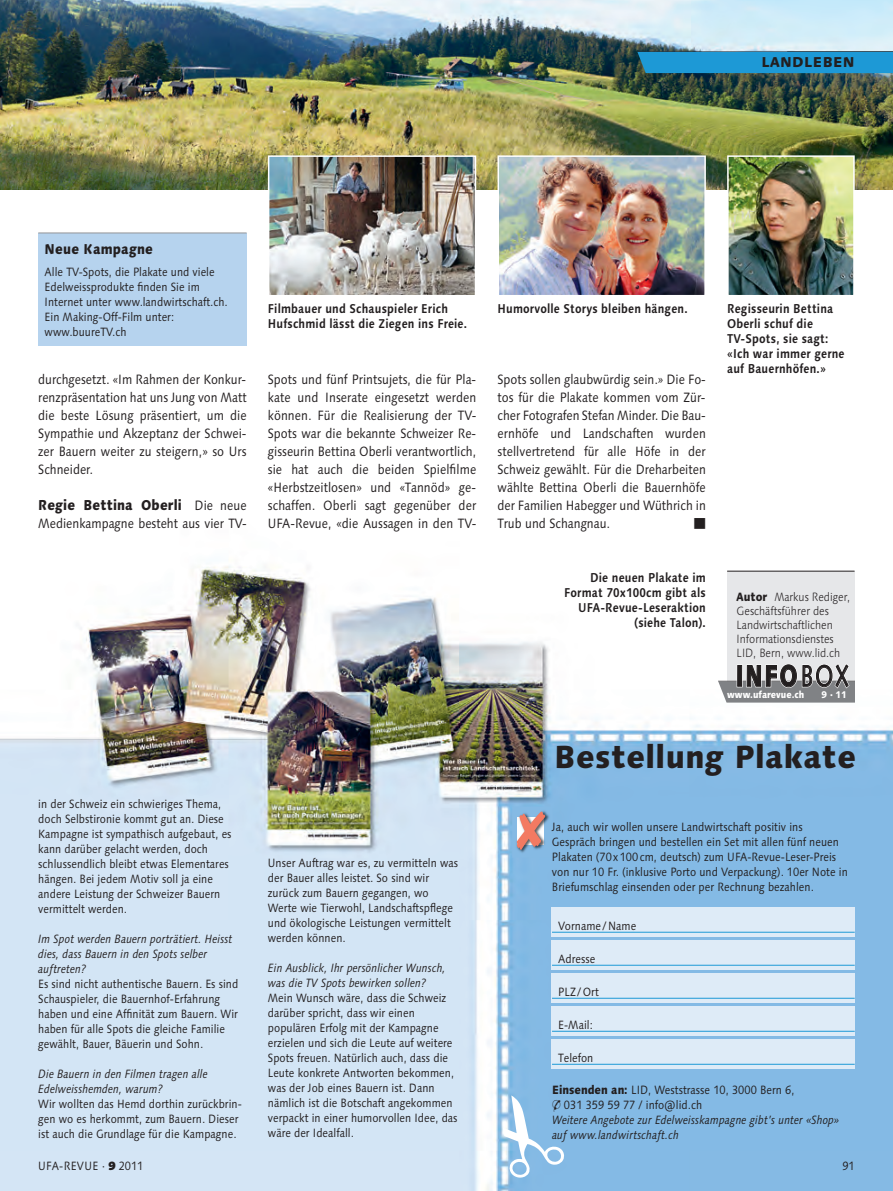
<style>
.page{position:relative;width:893px;height:1191px;background:#fff}
.page>*{position:absolute;margin:0;border:0;box-sizing:border-box;transform-origin:0 0}
.t1{font:800 31.8px "Linotype Syntax";letter-spacing:.015em;color:#231f20;scale:.95 1}
.t2{font:900 30px "Syntax";color:#231f20;scale:.7 1}
.t3{font:800 14.25px "Linotype Syntax";letter-spacing:.015em;color:#231f20;scale:.88 1}
.t4{font:800 14.25px "Linotype Syntax";letter-spacing:.015em;color:#231f20}
.t5{font:13.5px/18px "Linotype Syntax";color:#231f20;text-align:justify;scale:.88 1}
.t6{font:13.5px "Universal Newswith Comm Pi";color:#231f20}
.t7{font:700 12.75px/15px "Linotype Syntax";letter-spacing:.015em;color:#231f20;scale:.88 1}
.t8{font:12px/15px "Linotype Syntax";letter-spacing:.005em;color:#231f20;scale:.88 1}
.t9{font:italic 12px/15px "Linotype Syntax";letter-spacing:.005em;color:#231f20;scale:.88 1}
.t10{font:300 12px/14px "Linotype Syntax";color:#231f20;scale:.88 1}
.t11{font:12px "Linotype Syntax";letter-spacing:.035em;color:#231f20;scale:.88 1}
.t12{font:800 9.75px "Linotype Syntax";color:#fff;scale:.88 1}
.s1{font-weight:400;font-size:13.5px}
.s2{font-weight:800}
.s3{font-weight:400}
.s4{font-weight:900}
</style>
<div class="page">
<img style="left:0;top:189px;width:893px;height:1002px">
<img style="left:0;top:0;width:893px;height:189px">
<div style="left:552px;top:907px;width:303px;height:29px;background:#deebf7"></div>
<div style="left:552px;top:940px;width:303px;height:29px;background:#deebf7"></div>
<div style="left:552px;top:973px;width:303px;height:29px;background:#deebf7"></div>
<div style="left:552px;top:1006px;width:303px;height:29px;background:#deebf7"></div>
<div style="left:552px;top:1039px;width:303px;height:29px;background:#deebf7"></div>
<img style="left:512px;top:806px;width:41px;height:51px">
<svg style="left:517px;top:811px;width:28px;height:39px"></svg>
<img style="left:271px;top:158px;width:202px;height:135px">
<div style="left:268px;top:155px;width:208px;height:141px;border:2px solid #fff"></div>
<img style="left:500px;top:158px;width:203px;height:135px">
<div style="left:497px;top:155px;width:209px;height:141px;border:2px solid #fff"></div>
<img style="left:730px;top:158px;width:122px;height:135px">
<div style="left:727px;top:155px;width:128px;height:141px;border:2px solid #fff"></div>
<div style="left:38px;top:233px;width:209px;height:113px;background:#b6d3ee"></div>
<hr style="left:38px;top:233px;width:209px;height:1px;background:#939598">
<div style="left:637px;top:52px;width:256px;height:21px;background:#1d99d6"></div>
<hr style="left:637px;top:51px;width:256px;height:1px;background:#231f20">
<div style="left:727px;top:571px;width:128px;height:127px;background:#e6e7e9"></div>
<hr style="left:727px;top:571px;width:128px;height:1px;background:#231f20">
<div style="left:718px;top:682px;width:137px;height:20px;background:#808285"></div>
<hr style="left:718px;top:681px;width:137px;height:1px;background:#231f20">
<hr style="left:552px;top:932px;width:303px;height:1px;background:#1d99d6">
<hr style="left:552px;top:965px;width:303px;height:1px;background:#1d99d6">
<hr style="left:552px;top:998px;width:303px;height:1px;background:#1d99d6">
<hr style="left:552px;top:1031px;width:303px;height:1px;background:#1d99d6">
<hr style="left:552px;top:1064px;width:303px;height:1px;background:#1d99d6">
<svg style="left:503px;top:1095px;width:61px;height:83px"></svg>
<p class="t4" style="left:761px;top:55px;width:95px">LANDLEBEN</p>
<p class="t3" style="left:45px;top:243px;width:124px">Neue Kampagne</p>
<p class="t8" style="left:45px;top:265px;width:209px">Alle TV-Spots, die Plakate und viele<br>Edelweissprodukte finden Sie im<br>Internet unter www.landwirtschaft.ch.<br>Ein Making-Off-Film unter: www.buureTV.ch</p>
<p class="t5" style="left:38px;top:371px;width:238px">durchgesetzt. «Im Rahmen der Konkur&shy;renzpräsentation hat uns Jung von Matt die beste Lösung präsentiert, um die Sympathie und Akzeptanz der Schwei&shy;zer Bauern weiter zu steigern,» so Urs Schneider.</p>
<p class="t3" style="left:38px;top:498px;width:238px">Regie Bettina Oberli <span class="s1">Die neue</span></p>
<p class="t5" style="left:38px;top:515px;width:239px">Medienkampagne besteht aus vier TV-</p>
<p class="t8" style="left:38px;top:797px;width:221px">in der Schweiz ein schwieriges Thema, doch Selbstironie kommt gut an. Diese Kampagne ist sympathisch aufgebaut, es kann darüber gelacht werden, doch schlussendlich bleibt etwas Elementares hängen. Bei jedem Motiv soll ja eine andere Leistung der Schweizer Bauern vermittelt werden.</p>
<p class="t9" style="left:38px;top:932px;width:222px">Im Spot werden Bauern porträtiert. Heisst dies, dass Bauern in den Spots selber auftreten?</p>
<p class="t8" style="left:38px;top:977px;width:229px">Es sind nicht authentische Bauern. Es sind Schauspieler, die Bauernhof-Erfahrung haben und eine Affinität zum Bauern. Wir haben für alle Spots die gleiche Familie gewählt, Bauer, Bäuerin und Sohn.</p>
<p class="t9" style="left:38px;top:1067px;width:194px">Die Bauern in den Filmen tragen alle<br>Edelweisshemden, warum?</p>
<p class="t8" style="left:38px;top:1097px;width:233px">Wir wollten das Hemd dorthin zurückbrin&shy;gen wo es herkommt, zum Bauern. Dieser ist auch die Grundlage für die Kampagne.</p>
<p class="t7" style="left:268px;top:302px;width:228px">Filmbauer und Schauspieler Erich<br>Hufschmid lässt die Ziegen ins Freie.</p>
<p class="t7" style="left:497px;top:302px;width:217px">Humorvolle Storys bleiben hängen.</p>
<p class="t7" style="left:727px;top:302px;width:135px">Regisseurin Bettina<br>Oberli schuf die<br>TV-Spots, sie sagt: «Ich war immer gerne auf Bauernhöfen.»</p>
<p class="t5" style="left:268px;top:371px;width:239px">Spots und fünf Printsujets, die für Pla&shy;kate und Inserate eingesetzt werden können. Für die Realisierung der TV-Spots war die bekannte Schweizer Re&shy;gisseurin Bettina Oberli verantwortlich, sie hat auch die beiden Spielfilme «Herbstzeitlosen» und «Tannöd» ge&shy;schaffen. Oberli sagt gegenüber der UFA-Revue, «die Aussagen in den TV-</p>
<p class="t5" style="left:497px;top:371px;width:238px">Spots sollen glaubwürdig sein.» Die Fo&shy;tos für die Plakate kommen vom Zür&shy;cher Fotografen Stefan Minder. Die Bau&shy;ernhöfe und Landschaften wurden stellvertretend für alle Höfe in der Schweiz gewählt. Für die Dreharbeiten wählte Bettina Oberli die Bauernhöfe der Familien Habegger und Wüthrich in Trub und Schangnau.</p>
<p class="t6" style="left:694px;top:517px;width:14px">-</p>
<p class="t7" style="left:564px;top:571px;width:163px;text-align:right">Die neuen Plakate im<br>Format 70x100cm gibt als<br>UFA-Revue-Leseraktion (siehe Talon).</p>
<p class="t10" style="left:737px;top:591px;width:131px"><span class="s2">Autor</span> Markus Rediger,<br>Geschäftsführer des<br>Landwirtschaftlichen<br>Informationsdienstes<br>LID, Bern, www.lid.ch</p>
<h2 class="t2" style="left:736px;top:664px;width:162px">INFO<span class="s3">BOX</span></h2>
<p class="t12" style="left:727px;top:690px;width:89px">www.ufarevue.ch</p>
<p class="t12" style="left:822px;top:690px;width:30px">9 · 11</p>
<p class="t8" style="left:268px;top:856px;width:218px">Unser Auftrag war es, zu vermitteln was der Bauer alles leistet. So sind wir zurück zum Bauern gegangen, wo Werte wie Tierwohl, Landschaftspflege und ökologische Leistungen vermittelt werden können.</p>
<p class="t9" style="left:268px;top:961px;width:204px">Ein Ausblick, Ihr persönlicher Wunsch, was die TV Spots bewirken sollen?</p>
<p class="t8" style="left:268px;top:991px;width:217px">Mein Wunsch wäre, dass die Schweiz darüber spricht, dass wir einen populären Erfolg mit der Kampagne erzielen und sich die Leute auf weitere Spots freuen. Natürlich auch, dass die Leute konkrete Antworten bekommen, was der Job eines Bauern ist. Dann nämlich ist die Botschaft angekommen verpackt in einer humorvollen Idee, das wäre der Idealfall.</p>
<h1 class="t1" style="left:554px;top:743px;width:319px">Bestellung Plakate</h1>
<p class="t8" style="left:552px;top:820px;width:338px">Ja, auch wir wollen unsere Landwirtschaft positiv ins Gespräch bringen und bestellen ein Set mit allen fünf neuen Plakaten (70x100cm, deutsch) zum UFA-Revue-Leser-Preis von nur 10 Fr. (inklusive Porto und Verpackung). 10er Note in Briefumschlag einsenden oder per Rechnung bezahlen.</p>
<p class="t8" style="left:558px;top:919px;width:90px">Vorname/Name</p>
<p class="t8" style="left:558px;top:952px;width:44px">Adresse</p>
<p class="t8" style="left:558px;top:985px;width:48px">PLZ/Ort</p>
<p class="t8" style="left:558px;top:1018px;width:41px">E-Mail:</p>
<p class="t8" style="left:558px;top:1051px;width:41px">Telefon</p>
<p class="t8" style="left:564px;top:1083px;width:263px;text-indent:-12px"><span class="s2">Einsenden an:</span> LID, Weststrasse 10, 3000 Bern 6,<br>031 359 59 77 / info@lid.ch</p>
<p class="t9" style="left:552px;top:1113px;width:328px">Weitere Angebote zur Edelweisskampagne gibt’s unter «Shop» auf www.landwirtschaft.ch</p>
<p class="t11" style="left:38px;top:1160px;width:121px">UFA-REVUE · <span class="s4">9</span> 2011</p>
<p class="t8" style="left:842px;top:1159px;width:16px">91</p>
</div>
